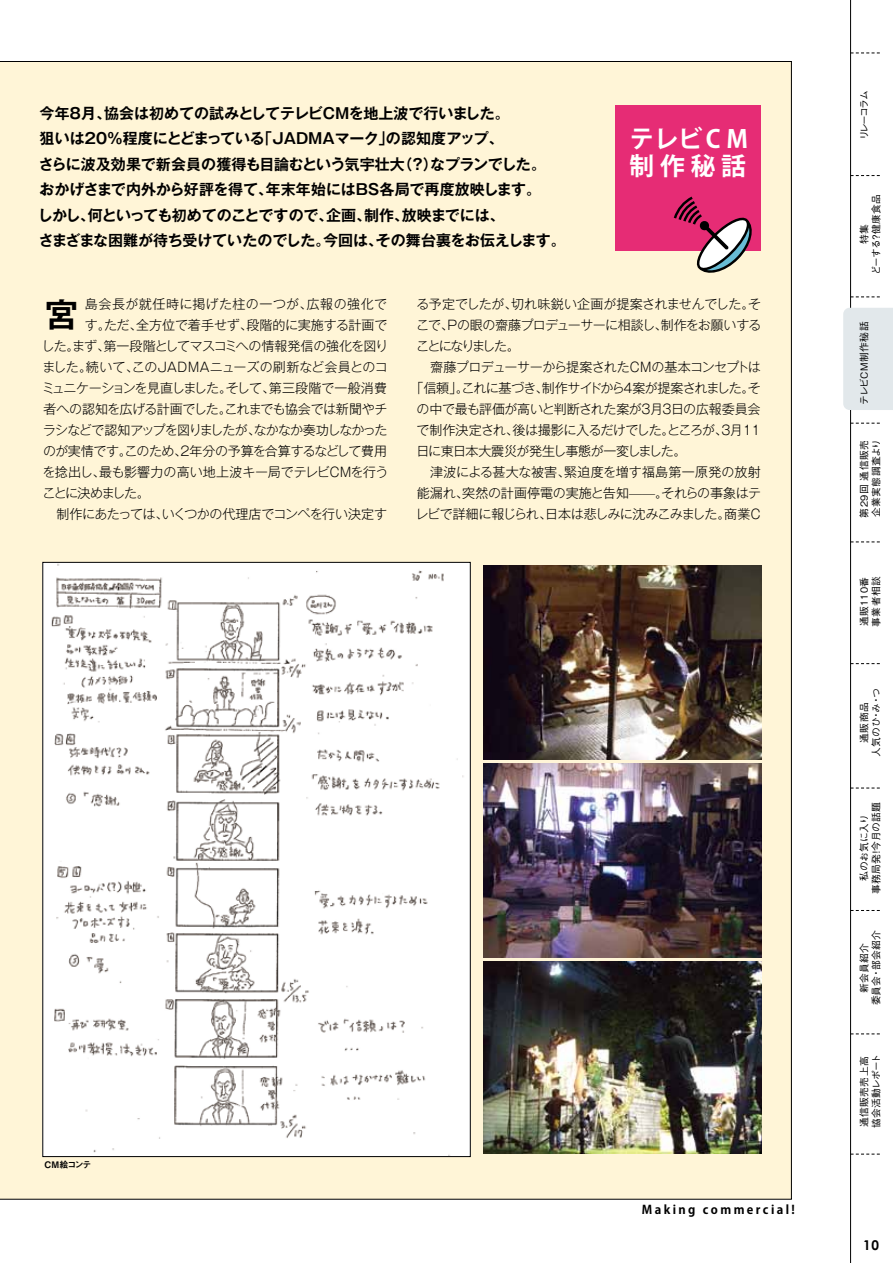
<style>
.page{position:relative;width:893px;height:1263px;background:#fff}
.page>*{position:absolute;margin:0;border:0;box-sizing:border-box;transform-origin:0 0}
.t1{font:700 32.7px "Gothic MB101 Pro De";color:#000}
.t2{font:700 24.6px/27px "Koz Go Pro";letter-spacing:.185em;color:#fff}
.t3{font:700 15px "Gothic MB101 Pro De";letter-spacing:-.02em;color:#000}
.t4{font:700 15px/25.5px "Gothic MB101 Pro De";color:#000}
.t5{font:700 15px "Gothic MB101 Pro De";letter-spacing:-.05em;color:#000}
.t6{font:700 15px "Gothic MB101 Pro De";letter-spacing:-.065em;color:#000}
.t7{font:700 15px "Gothic MB101 Pro De";letter-spacing:-.115em;color:#000}
.t8{font:700 15px "Gothic MB101 Pro De";letter-spacing:.005em;color:#000}
.t9{font:700 13.5px "Century Gothic";color:#000}
.t10{font:300 13.05px/21px "Gothic MB101 Pro";letter-spacing:-.035em;color:#000}
.t11{font:300 13.05px "Gothic MB101 Pro";letter-spacing:-.005em;color:#000}
.t12{font:300 13.05px/21px "Gothic MB101 Pro";letter-spacing:-.075em;color:#000}
.t13{font:300 13.05px "Gothic MB101 Pro";letter-spacing:-.01em;color:#000}
.t14{font:300 13.05px "Gothic MB101 Pro";letter-spacing:.015em;color:#000}
.t15{font:300 13.05px "Gothic MB101 Pro";letter-spacing:-.06em;color:#000}
.t16{font:300 13.05px "Gothic MB101 Pro";letter-spacing:.03em;color:#000}
.t17{font:300 13.05px "Gothic MB101 Pro";letter-spacing:-.055em;color:#000}
.t18{font:300 13.05px/21px "Gothic MB101 Pro";letter-spacing:-.095em;color:#000}
.t19{font:300 13.05px "Gothic MB101 Pro";letter-spacing:-.135em;color:#000}
.t20{font:700 12px "Koz Go Pro";color:#000}
.t21{font:500 9.75px/12px "Gothic BBB Pro";letter-spacing:.04em;color:#000}
.t22{font:500 9.75px/12px "Gothic BBB Pro";letter-spacing:.005em;color:#000;text-align:center}
.t23{font:9px "Midashi Go Pr 5 MB31";letter-spacing:-.09em;color:#000}
</style>
<div class="page">
<hr style="left:850px;top:0;width:1px;height:1263px;background:#000">
<svg style="left:850px;top:53px;width:30px;height:1px"></svg>
<svg style="left:850px;top:175px;width:30px;height:1px"></svg>
<svg style="left:850px;top:297px;width:30px;height:1px"></svg>
<svg style="left:850px;top:542px;width:30px;height:1px"></svg>
<svg style="left:850px;top:788px;width:30px;height:1px"></svg>
<svg style="left:850px;top:663px;width:30px;height:1px"></svg>
<svg style="left:851px;top:910px;width:29px;height:1px"></svg>
<svg style="left:850px;top:1034px;width:30px;height:1px"></svg>
<svg style="left:850px;top:1154px;width:30px;height:1px"></svg>
<div style="left:843px;top:308px;width:50px;height:102px;background:#e2e8eb"></div>
<svg style="left:850px;top:423px;width:30px;height:1px"></svg>
<div style="left:0;top:61px;width:792px;height:1139px;background:#fff5d7"></div>
<div style="left:615px;top:105px;width:146px;height:146px;background:#e62c75"></div>
<svg style="left:674px;top:197px;width:82px;height:80px"></svg>
<img style="left:45px;top:564px;width:423px;height:591px">
<img style="left:484px;top:566px;width:278px;height:193px">
<img style="left:484px;top:764px;width:278px;height:193px">
<img style="left:484px;top:962px;width:278px;height:191px">
<p class="t3" style="left:104px;top:100px;width:407px">協会は初めての試みとしてテレビＣＭを地上波で行いました。</p>
<p class="t3" style="left:40px;top:100px;width:73px">今年８月、</p>
<p class="t8" style="left:386px;top:126px;width:119px">の認知度アップ、</p>
<p class="t6" style="left:40px;top:126px;width:227px">狙いは２０％程度にとどまっている</p>
<p class="t7" style="left:257px;top:126px;width:138px">「ＪＡＤＭＡマーク」</p>
<p class="t3" style="left:430px;top:151px;width:117px">なプランでした。</p>
<p class="t4" style="left:266px;top:149px;width:277px;text-indent:-227px">さらに波及効果で新会員の獲得も目論むという気宇壮大<br>年末年始にはＢＳ各局で再度放映します。</p>
<p class="t3" style="left:397px;top:151px;width:42px">（？）</p>
<p class="t3" style="left:40px;top:177px;width:235px">おかげさまで内外から好評を得て、</p>
<p class="t3" style="left:326px;top:202px;width:47px">企画、</p>
<p class="t5" style="left:88px;top:202px;width:247px">何といっても初めてのことですので、</p>
<p class="t3" style="left:402px;top:202px;width:104px">放映までには、</p>
<p class="t3" style="left:364px;top:202px;width:47px">制作、</p>
<p class="t3" style="left:38px;top:202px;width:59px">しかし、</p>
<p class="t3" style="left:39px;top:228px;width:293px">さまざまな困難が待ち受けていたのでした。</p>
<p class="t3" style="left:376px;top:228px;width:192px">その舞台裏をお伝えします。</p>
<p class="t3" style="left:323px;top:228px;width:62px">今回は、</p>
<h2 class="t2" style="left:629px;top:127px;width:120px">テレビC M制作秘話</h2>
<p class="t16" style="left:85px;top:293px;width:229px">島会長が就任時に掲げた柱の一つが、</p>
<p class="t10" style="left:307px;top:292px;width:82px">広報の強化で</p>
<h1 class="t1" style="left:45px;top:287px;width:34px">宮</h1>
<p class="t11" style="left:136px;top:314px;width:118px">全方位で着手せず、</p>
<p class="t13" style="left:246px;top:314px;width:142px">段階的に実施する計画で</p>
<p class="t10" style="left:104px;top:313px;width:40px">ただ、</p>
<p class="t10" style="left:104px;top:313px;width:286px;text-indent:-19px">す。<br>第一段階としてマスコミへの情報発信の強化を図り</p>
<p class="t10" style="left:42px;top:334px;width:70px">したまず、</p>
<p class="t10" style="left:67px;top:334px;width:15px">。</p>
<p class="t15" style="left:132px;top:356px;width:257px">このＪＡＤＭＡニューズの刷新など会員とのコ</p>
<p class="t10" style="left:86px;top:355px;width:54px">続いて、</p>
<p class="t10" style="left:42px;top:355px;width:51px">ました。</p>
<p class="t14" style="left:269px;top:377px;width:120px">第三段階で一般消費</p>
<p class="t10" style="left:42px;top:376px;width:347px">ミュニケーションを見直しました。<br>者への認知を広げる計画でしたこれまでも協会では新聞やチ</p>
<p class="t12" style="left:43px;top:397px;width:346px;text-indent:176px">。<br>ラシなどで認知アップを図りましたがなかなか奏功しなかった</p>
<p class="t10" style="left:190px;top:418px;width:199px;text-indent:58px">、<br>年分の予算を合算するなどして費用</p>
<p class="t10" style="left:226px;top:376px;width:51px">そして、</p>
<p class="t10" style="left:43px;top:439px;width:150px">のが実情ですこのため２、</p>
<p class="t10" style="left:99px;top:439px;width:291px;text-indent:20px">。<br>最も影響力の高い地上波キー局でテレビＣＭを行う</p>
<p class="t18" style="left:42px;top:460px;width:109px">を捻出し、<br>ことに決めました。</p>
<p class="t10" style="left:162px;top:502px;width:227px">いくつかの代理店でコンペを行い決定す</p>
<p class="t10" style="left:43px;top:502px;width:127px">　制作にあたっては、</p>
<p class="t11" style="left:511px;top:293px;width:251px">切れ味鋭い企画が提案されませんでしたそ。</p>
<p class="t10" style="left:416px;top:292px;width:347px">る予定でしたが、<br>こでＰの眼の齋藤プロデューサーに相談し制作をお願いする</p>
<p class="t10" style="left:654px;top:313px;width:15px">、</p>
<p class="t10" style="left:441px;top:313px;width:15px">、</p>
<p class="t19" style="left:416px;top:335px;width:105px">ことになりました。</p>
<p class="t10" style="left:417px;top:355px;width:346px">　齋藤プロデューサーから提案されたCMの基本コンセプトは</p>
<p class="t10" style="left:461px;top:376px;width:301px">これに基づき制作サイドから4案が提案されましたそ。</p>
<p class="t10" style="left:535px;top:376px;width:15px">、</p>
<p class="t10" style="left:410px;top:376px;width:60px">「信頼」。</p>
<p class="t10" style="left:417px;top:397px;width:345px">の中で最も評価が高いと判断された案が3月3日の広報委員会</p>
<p class="t10" style="left:512px;top:418px;width:250px">後は撮影に入るだけでしたところが 3、月11</p>
<p class="t10" style="left:662px;top:418px;width:15px">。</p>
<p class="t11" style="left:417px;top:419px;width:104px">で制作決定され、</p>
<p class="t10" style="left:416px;top:439px;width:272px">日に東日本大震災が発生し事態が一変しました。</p>
<p class="t14" style="left:564px;top:461px;width:198px">緊迫度を増す福島第一原発の放射</p>
<p class="t10" style="left:417px;top:460px;width:155px">　津波による甚大な被害、</p>
<p class="t10" style="left:661px;top:481px;width:101px">それらの事象はテ</p>
<p class="t13" style="left:462px;top:482px;width:207px">突然の計画停電の実施と告知̶̶。</p>
<p class="t10" style="left:417px;top:481px;width:53px">能漏れ、</p>
<p class="t10" style="left:415px;top:502px;width:138px">レビで詳細に報じられ、</p>
<p class="t17" style="left:545px;top:503px;width:187px">日本は悲しみに沈みこみました。</p>
<p class="t10" style="left:724px;top:502px;width:39px">商業Ｃ</p>
<p class="t23" style="left:45px;top:1158px;width:49px">CM絵コンテ</p>
<p class="t20" style="left:642px;top:1202px;width:55px">M a k ni g</p>
<p class="t20" style="left:703px;top:1202px;width:93px">c o m m e cr ai !l</p>
<p class="t21" style="left:857px;top:140px;width:51px;rotate:-90deg">リレーコラム</p>
<p class="t21" style="left:857px;top:234px;width:42px;text-indent:-10px;rotate:-90deg">特集<br>健康食品</p>
<p class="t21" style="left:869px;top:242px;width:11px;rotate:-90deg">？</p>
<p class="t21" style="left:869px;top:275px;width:37px;rotate:-90deg">どーする</p>
<p class="t21" style="left:857px;top:405px;width:84px;rotate:-90deg">テレビCM制作秘話</p>
<p class="t21" style="left:857px;top:518px;width:80px;rotate:-90deg">第29回通信販売企業実態調査より</p>
<p class="t21" style="left:857px;top:627px;width:52px;rotate:-90deg">通販110番事業者相談</p>
<p class="t21" style="left:869px;top:698px;width:11px;rotate:-90deg">つ</p>
<p class="t21" style="left:869px;top:705px;width:11px;rotate:-90deg">・</p>
<p class="t21" style="left:869px;top:713px;width:11px;rotate:-90deg">み</p>
<p class="t21" style="left:869px;top:720px;width:11px;rotate:-90deg">・</p>
<p class="t21" style="left:869px;top:757px;width:41px;rotate:-90deg">人気のひ</p>
<p class="t21" style="left:857px;top:743px;width:42px;rotate:-90deg">通販商品</p>
<p class="t22" style="left:857px;top:894px;width:93px;rotate:-90deg">私のお気に入り<br>事務局発今月の話題</p>
<p class="t21" style="left:869px;top:857px;width:11px;rotate:-90deg">！</p>
<p class="t21" style="left:857px;top:970px;width:42px;text-indent:-22px;rotate:-90deg">新会員紹介<br>部会紹介</p>
<p class="t21" style="left:869px;top:978px;width:11px;rotate:-90deg">・</p>
<p class="t21" style="left:869px;top:1005px;width:31px;rotate:-90deg">委員会</p>
<p class="t21" style="left:857px;top:1128px;width:75px;rotate:-90deg">通信販売売上高協会活動レポート</p>
<p class="t9" style="left:863px;top:1237px;width:17px">10</p>
</div>
